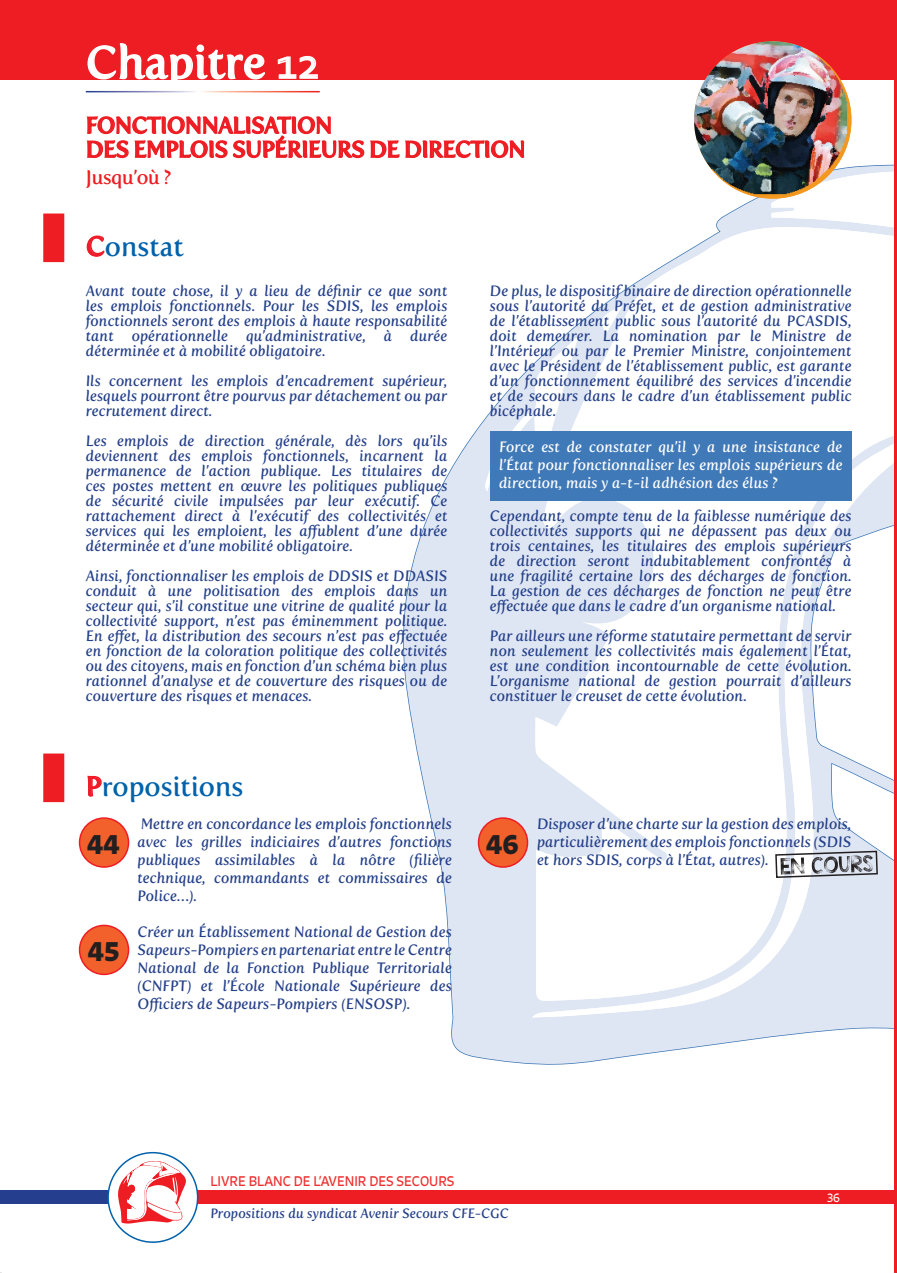
<style>
.page{position:relative;width:897px;height:1273px;background:#fff}
.page>*{position:absolute;margin:0;border:0;box-sizing:border-box;transform-origin:0 0}
.t1{font:45px "Fertigo Pro";color:#fff}
.t2{font:27px "Fertigo Pro";color:#0161aa}
.t3{font:700 27px "Signo";color:#231f20}
.t4{font:22.5px/24px "Fertigo Pro";letter-spacing:-.02em;color:#ee1d23}
.t5{font:19.5px "Fertigo Pro";letter-spacing:-.02em;color:#ee1d23}
.t6{font:italic 15px/15px "Fertigo Pro";color:#24408a;text-align:justify}
.t7{font:italic 15px/18px "Fertigo Pro";color:#fff;text-align:justify}
.t8{font:italic 13.5px "Fertigo Pro";color:#24408a}
.t9{font:13.5px "Signo";color:#ee2d2d}
.t10{font:12px "Signo";color:#fff}
.s1{font-family:"Corbel"}
.s2{color:#ee1b2c}
</style>
<div class="page">
<svg style="left:403px;top:198px;width:491px;height:866px;fill:#dfe6f3"></svg>
<svg style="left:532px;top:226px;width:362px;height:791px"></svg>
<svg style="left:771px;top:164px;width:123px;height:88px"></svg>
<svg style="left:485px;top:336px;width:93px;height:155px"></svg>
<svg style="left:598px;top:306px;width:24px;height:27px"></svg>
<div style="left:0;top:1191px;width:118px;height:13px;background:#253f8e"></div>
<div style="left:190px;top:1191px;width:704px;height:13px;background:#ee1d23"></div>
<div style="left:108px;top:1153px;width:90px;height:89px;background:#fff;border-radius:50%"></div>
<div style="left:107px;top:1152px;width:91px;height:91px;border:2px solid #0161aa;border-radius:50%"></div>
<svg style="left:117px;top:1161px;width:69px;height:63px"></svg>
<div style="left:490px;top:431px;width:361px;height:70px;background:#4079b8"></div>
<div style="left:0;top:0;width:894px;height:80px;background:#ee1d23"></div>
<svg style="left:86px;top:43px;width:439px;height:116px"></svg>
<hr style="left:86px;top:91px;width:234px;height:1px;background:#fff">
<svg style="left:86px;top:235px;width:19px;height:22px"></svg>
<div style="left:43px;top:214px;width:21px;height:48px;background:#ee1d23"></div>
<img style="left:694px;top:41px;width:157px;height:158px;border-radius:77px">
<svg style="left:87px;top:775px;width:15px;height:22px"></svg>
<div style="left:80px;top:818px;width:49px;height:49px;background:#f2602b;border-radius:50%"></div>
<div style="left:79px;top:817px;width:50px;height:51px;border:2px solid #ee1d23;border-radius:50%"></div>
<div style="left:43px;top:754px;width:21px;height:48px;background:#ee1d23"></div>
<div style="left:478px;top:818px;width:49px;height:49px;background:#f2602b;border-radius:50%"></div>
<div style="left:478px;top:817px;width:50px;height:51px;border:2px solid #ee1d23;border-radius:50%"></div>
<div style="left:80px;top:925px;width:49px;height:49px;background:#f2602b;border-radius:50%"></div>
<div style="left:79px;top:925px;width:50px;height:50px;border:2px solid #ee1d23;border-radius:50%"></div>
<hr style="left:894px;top:0;width:3px;height:1273px;background:#ee1d23">
<svg style="left:774px;top:850px;width:104px;height:29px"></svg>
<h1 class="t1" style="left:86px;top:36px;width:235px">Chapitre <span class="s1">12</span></h1>
<h3 class="t4" style="left:86px;top:113px;width:441px">FONCTIONNALISATION<br>DES EMPLOIS SUPÉRIEURS DE DIRECTION</h3>
<h3 class="t5" style="left:86px;top:166px;width:87px">Jusqu’où ?</h3>
<h2 class="t2" style="left:86px;top:230px;width:100px"><span class="s2">C</span>onstat</h2>
<p class="t6" style="left:86px;top:284px;width:363px">Avant toute chose, il y a lieu de définir ce que sont les emplois fonctionnels. Pour les SDIS, les emplois fonctionnels seront des emplois à haute responsabilité tant opérationnelle qu’administrative, à durée déterminée et à mobilité obligatoire.</p>
<p class="t6" style="left:86px;top:374px;width:363px">Ils concernent les emplois d’encadrement supérieur, lesquels pourront être pourvus par détachement ou par recrutement direct.</p>
<p class="t6" style="left:86px;top:434px;width:363px">Les emplois de direction générale, dès lors qu’ils deviennent des emplois fonctionnels, incarnent la permanence de l’action publique. Les titulaires de ces postes mettent en œuvre les politiques publiques de sécurité civile impulsées par leur exécutif. Ce rattachement direct à l’exécutif des collectivités et services qui les emploient, les affublent d’une durée déterminée et d’une mobilité obligatoire.</p>
<p class="t6" style="left:86px;top:569px;width:363px">Ainsi, fonctionnaliser les emplois de DDSIS et DDASIS conduit à une politisation des emplois dans un secteur qui, s’il constitue une vitrine de qualité pour la collectivité support, n’est pas éminemment politique.<br>En effet, la distribution des secours n’est pas effectuée en fonction de la coloration politique des collectivités ou des citoyens, mais en fonction d’un schéma bien plus rationnel d’analyse et de couverture des risques ou de couverture des risques et menaces.</p>
<p class="t6" style="left:490px;top:284px;width:363px">De plus, le dispositif binaire de direction opérationnelle sous l’autorité du Préfet, et de gestion administrative de l’établissement public sous l’autorité du PCASDIS, doit demeurer. La nomination par le Ministre de l’Intérieur ou par le Premier Ministre, conjointement avec le Président de l’établissement public, est garante d’un fonctionnement équilibré des services d’incendie et de secours dans le cadre d’un établissement public bicéphale.</p>
<p class="t7" style="left:499px;top:438px;width:345px">Force est de constater qu’il y a une insistance de l’État pour fonctionnaliser les emplois supérieurs de direction, mais y a-t-il adhésion des élus ?</p>
<p class="t6" style="left:490px;top:509px;width:363px">Cependant, compte tenu de la faiblesse numérique des collectivités supports qui ne dépassent pas deux ou trois centaines, les titulaires des emplois supérieurs de direction seront indubitablement confrontés à une fragilité certaine lors des décharges de fonction.<br>La gestion de ces décharges de fonction ne peut être effectuée que dans le cadre d’un organisme national.</p>
<p class="t6" style="left:490px;top:629px;width:363px">Par ailleurs une réforme statutaire permettant de servir non seulement les collectivités mais également l’État, est une condition incontournable de cette évolution.<br>L’organisme national de gestion pourrait d’ailleurs constituer le creuset de cette évolution.</p>
<h2 class="t2" style="left:86px;top:770px;width:159px"><span class="s2">P</span>ropositions</h2>
<h2 class="t3" style="left:87px;top:826px;width:34px">44</h2>
<h2 class="t3" style="left:486px;top:826px;width:34px">46</h2>
<p class="t6" style="left:138px;top:815px;width:316px;line-height:18px">Mettre en concordance les emplois fonctionnels avec les grilles indiciaires d’autres fonctions publiques assimilables à la nôtre (filière technique, commandants et commissaires de Police…).</p>
<p class="t6" style="left:138px;top:923px;width:316px;line-height:18px">Créer un Établissement National de Gestion des Sapeurs-Pompiers en partenariat entre le Centre National de la Fonction Publique Territoriale (CNFPT) et l’École Nationale Supérieure des Officiers de Sapeurs-Pompiers (ENSOSP).</p>
<h2 class="t3" style="left:88px;top:934px;width:33px">45</h2>
<p class="t6" style="left:537px;top:815px;width:316px;line-height:18px">Disposer d’une charte sur la gestion des emplois, particulièrement des emplois fonctionnels (SDIS et hors SDIS, corps à l’État, autres).</p>
<p class="t9" style="left:210px;top:1172px;width:246px">LIVRE BLANC DE L’AVENIR DES SECOURS</p>
<p class="t8" style="left:210px;top:1206px;width:300px">Propositions du syndicat Avenir Secours CFE-CGC</p>
<p class="t10" style="left:827px;top:1190px;width:15px">36</p>
</div>
